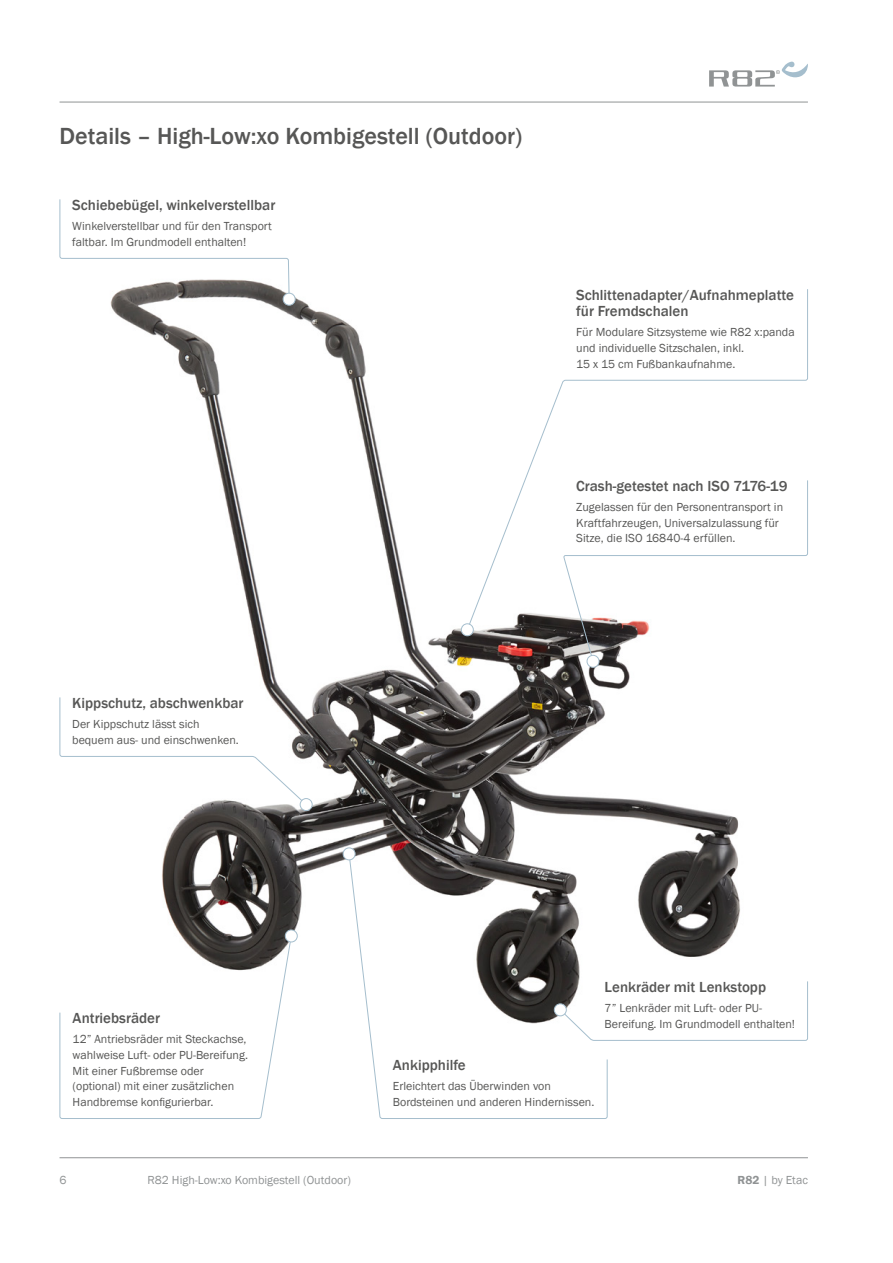
<style>
.page{position:relative;width:893px;height:1263px;background:#fff}
.page>*{position:absolute;margin:0;border:0;box-sizing:border-box;transform-origin:0 0}
.t1{font:500 24px "Franklin Gothic";color:#575756}
.t2{font:500 15px/16.5px "Franklin Gothic";color:#575756}
.t3{font:12px/15.8px "Franklin Gothic";color:#575756}
.t4{font:12px "Franklin Gothic";color:#909394}
.s1{font-weight:600}
</style>
<div class="page">
<hr style="left:60px;top:102px;width:748px;height:1px;background:#909394">
<svg style="left:709px;top:62px;width:99px;height:25px"></svg>
<hr style="left:60px;top:1157px;width:748px;height:1px;background:#909394">
<img style="left:110px;top:292px;width:630px;height:665px">
<svg style="left:59px;top:697px;width:248px;height:109px"></svg>
<svg style="left:59px;top:935px;width:233px;height:184px"></svg>
<svg style="left:608px;top:981px;width:200px;height:60px"></svg>
<svg style="left:348px;top:853px;width:260px;height:266px"></svg>
<svg style="left:466px;top:289px;width:342px;height:342px"></svg>
<svg style="left:564px;top:480px;width:244px;height:182px"></svg>
<svg style="left:59px;top:199px;width:231px;height:101px"></svg>
<div style="left:285px;top:930px;width:12px;height:12px;background:#fff;border-radius:50%"></div>
<div style="left:285px;top:929px;width:13px;height:13px;border:1px solid #a5becd;border-radius:50%"></div>
<div style="left:343px;top:848px;width:12px;height:12px;background:#fff;border-radius:50%"></div>
<div style="left:343px;top:847px;width:12px;height:13px;border:1px solid #a5becd;border-radius:50%"></div>
<div style="left:554px;top:1004px;width:12px;height:12px;background:#fff;border-radius:50%"></div>
<div style="left:554px;top:1003px;width:13px;height:13px;border:1px solid #a5becd;border-radius:50%"></div>
<div style="left:283px;top:293px;width:12px;height:12px;background:#fff;border-radius:50%"></div>
<div style="left:283px;top:293px;width:13px;height:13px;border:1px solid #a5becd;border-radius:50%"></div>
<div style="left:461px;top:624px;width:12px;height:12px;background:#fff;border-radius:50%"></div>
<div style="left:461px;top:623px;width:13px;height:13px;border:1px solid #a5becd;border-radius:50%"></div>
<div style="left:587px;top:655px;width:12px;height:12px;background:#fff;border-radius:50%"></div>
<div style="left:587px;top:655px;width:12px;height:13px;border:1px solid #a5becd;border-radius:50%"></div>
<div style="left:300px;top:798px;width:12px;height:12px;background:#fff;border-radius:50%"></div>
<div style="left:300px;top:798px;width:13px;height:13px;border:1px solid #a5becd;border-radius:50%"></div>
<h1 class="t1" style="left:60px;top:122px;width:464px">Details – High-Low:xo Kombigestell (Outdoor)</h1>
<p class="t2" style="left:72px;top:197px;width:205px">Schiebebügel, winkelverstellbar</p>
<p class="t3" style="left:72px;top:218px;width:201px">Winkelverstellbar und für den Transport faltbar. Im Grundmodell enthalten!</p>
<p class="t2" style="left:72px;top:695px;width:173px">Kippschutz, abschwenkbar</p>
<p class="t3" style="left:72px;top:716px;width:168px">Der Kippschutz lässt sich bequem aus- und einschwenken.</p>
<p class="t2" style="left:73px;top:1010px;width:89px">Antriebsräder</p>
<p class="t3" style="left:73px;top:1031px;width:177px">12” Antriebsräder mit Steckachse, wahlweise Luft- oder PU-Bereifung.<br>Mit einer Fußbremse oder (optional) mit einer zusätzlichen<br>Handbremse konfigurierbar.</p>
<p class="t2" style="left:576px;top:287px;width:219px">Schlittenadapter/Aufnahmeplatte für Fremdschalen</p>
<p class="t3" style="left:576px;top:325px;width:220px">Für Modulare Sitzsysteme wie R82 x:panda und individuelle Sitzschalen, inkl.<br>15 x 15 cm Fußbankaufnahme.</p>
<p class="t2" style="left:576px;top:478px;width:213px">Crash-getestet nach ISO 7176-19</p>
<p class="t3" style="left:576px;top:499px;width:208px">Zugelassen für den Personentransport in<br>Kraftfahrzeugen, Universalzulassung für<br>Sitze, die ISO 16840-4 erfüllen.</p>
<p class="t2" style="left:393px;top:1057px;width:74px">Ankipphilfe</p>
<p class="t3" style="left:393px;top:1078px;width:203px">Erleichtert das Überwinden von<br>Bordsteinen und anderen Hindernissen.</p>
<p class="t2" style="left:605px;top:979px;width:163px">Lenkräder mit Lenkstopp</p>
<p class="t3" style="left:605px;top:1001px;width:192px">7” Lenkräder mit Luft- oder PU-<br>Bereifung. Im Grundmodell enthalten!</p>
<p class="t4" style="left:60px;top:1173px;width:9px">6</p>
<p class="t4" style="left:148px;top:1173px;width:205px">R82 High-Low:xo Kombigestell (Outdoor)</p>
<p class="t4" style="left:737px;top:1173px;width:72px"><span class="s1">R82</span> | by Etac</p>
</div>
